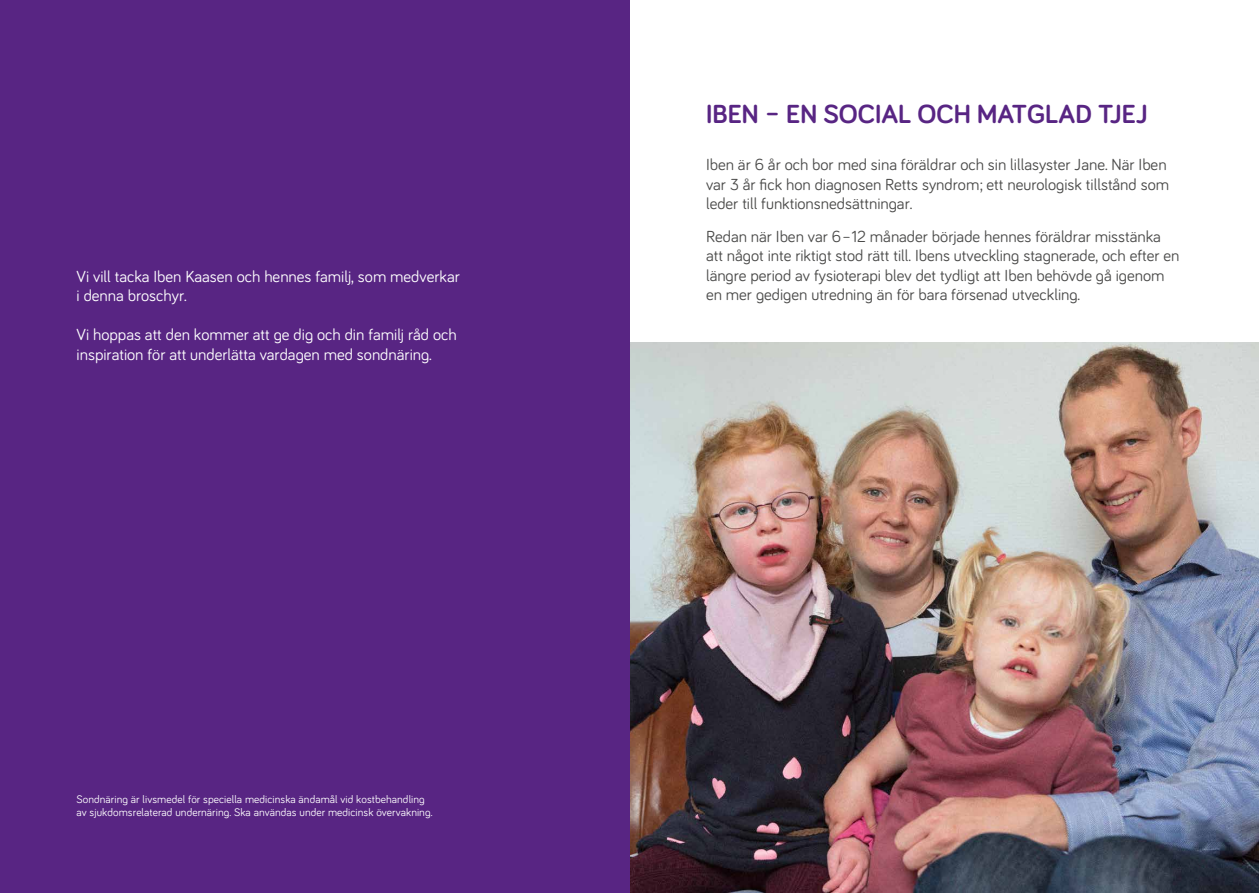
<style>
.page{position:relative;width:1259px;height:893px;background:#fff}
.page>*{position:absolute;margin:0;border:0;box-sizing:border-box;transform-origin:0 0}
.t1{font:700 27px "Bariol";color:#582583}
.t2{font:16.5px/19.5px "Bariol";color:#4a4a49}
.t3{font:16.5px/19.5px "Bariol";color:#fff}
.t4{font:11.25px/13.5px "Bariol";letter-spacing:.005em;color:#fff}
</style>
<div class="page">
<img style="left:629px;top:342px;width:630px;height:551px">
<div style="left:0;top:0;width:629px;height:893px;background:#582583"></div>
<p class="t3" style="left:77px;top:266px;width:385px">Vi vill tacka Iben Kaasen och hennes familj, som medverkar i denna broschyr.</p>
<p class="t3" style="left:77px;top:324px;width:382px">Vi hoppas att den kommer att ge dig och din familj råd och inspiration för att underlätta vardagen med sondnäring.</p>
<p class="t4" style="left:77px;top:792px;width:357px">Sondnäring är livsmedel för speciella medicinska ändamål vid kostbehandling av sjukdomsrelaterad undernäring. Ska användas under medicinsk övervakning.</p>
<h1 class="t1" style="left:706px;top:96px;width:443px">IBEN – EN SOCIAL OCH MATGLAD TJEJ</h1>
<p class="t2" style="left:706px;top:154px;width:465px">Iben är 6 år och bor med sina föräldrar och sin lillasyster Jane. När Iben var 3 år fick hon diagnosen Retts syndrom; ett neurologisk tillstånd som leder till funktionsnedsättningar.</p>
<p class="t2" style="left:706px;top:226px;width:475px">Redan när Iben var 6–12 månader började hennes föräldrar misstänka att något inte riktigt stod rätt till. Ibens utveckling stagnerade, och efter en längre period av fysioterapi blev det tydligt att Iben behövde gå igenom en mer gedigen utredning än för bara försenad utveckling.</p>
</div>
